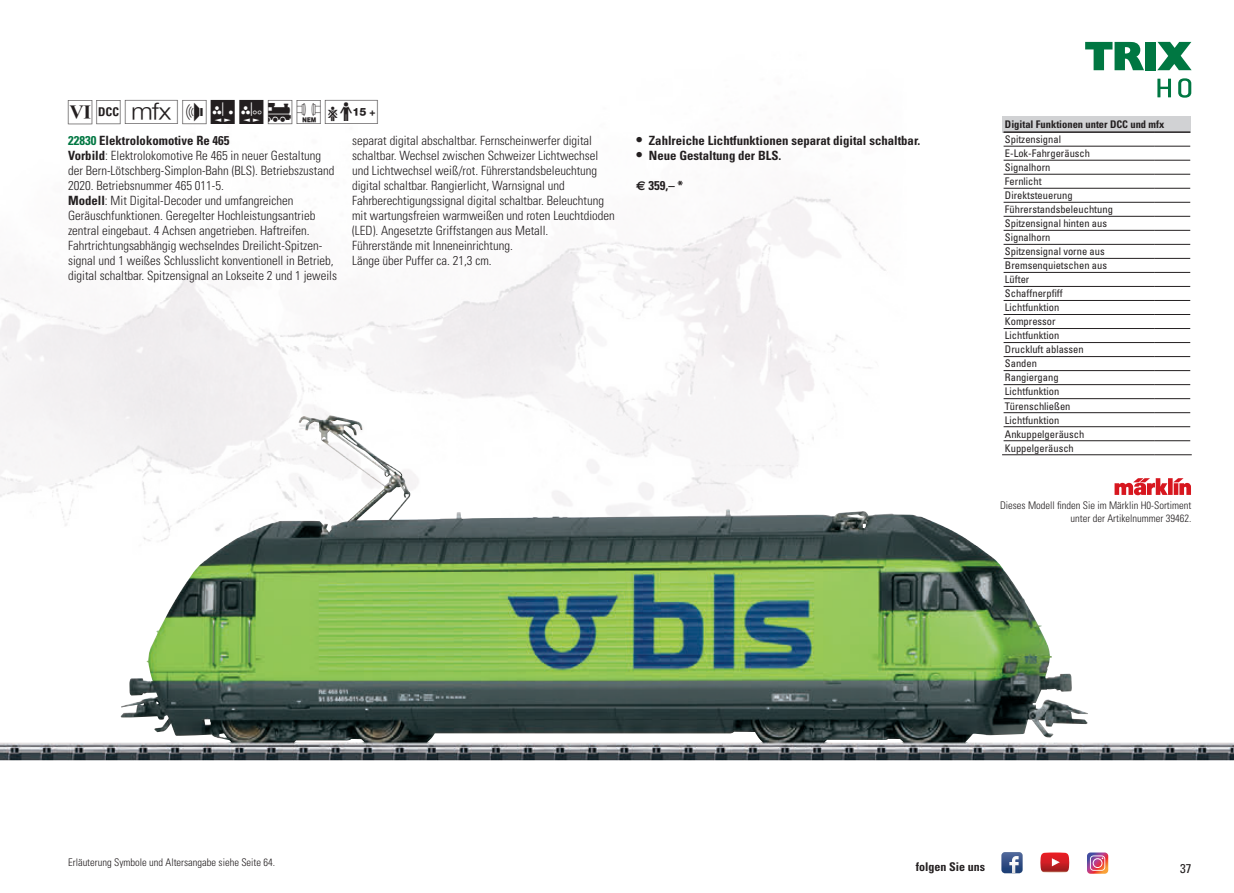
<style>
.page{position:relative;width:1234px;height:893px;background:#fff}
.page>*{position:absolute;margin:0;border:0;box-sizing:border-box;transform-origin:0 0}
.t1{font:30px "Trix Piktos";color:#231f20}
.t2{font:300 condensed 12.75px/15px "Univers LT Std";color:#231f20}
.t3{font:700 condensed 12.75px "Univers LT Std";color:#231f20}
.t4{font:condensed 12.75px "Univers LT Std";color:#231f20}
.t5{font:700 condensed 12px "Univers LT Std";color:#231f20}
.t6{font:condensed 10.5px/14.1px "Univers LT Std";color:#231f20}
.t7{font:300 condensed 10.5px/12.6px "Univers LT Std";color:#231f20;text-align:right}
.t8{font:700 condensed 10.5px "Univers LT Std";color:#231f20}
.s1{color:#007742}
.s2{font-weight:700}
.s3{font-size:15px}
.s4{font-family:"Euro Sans";font-stretch:normal}
</style>
<div class="page">
<img style="left:0;top:415px;width:1233px;height:345px">
<svg style="left:1114px;top:478px;width:76px;height:17px"></svg>
<svg style="left:1001px;top:852px;width:21px;height:21px"></svg>
<img style="left:1040px;top:852px;width:28px;height:21px">
<svg style="left:1051px;top:858px;width:8px;height:8px"></svg>
<svg style="left:1087px;top:852px;width:20px;height:22px"></svg>
<svg style="left:1085px;top:42px;width:58px;height:28px"></svg>
<div style="left:1144px;top:42px;width:11px;height:28px;background:#007742"></div>
<svg style="left:1157px;top:42px;width:34px;height:28px"></svg>
<svg style="left:1157px;top:78px;width:33px;height:20px"></svg>
<div style="left:1002px;top:116px;width:188px;height:16px;background:#d1d2d4"></div>
<hr style="left:1003px;top:132px;width:151px;height:1px;background:#231f20">
<hr style="left:1154px;top:132px;width:35px;height:1px;background:#231f20">
<hr style="left:1003px;top:146px;width:151px;height:1px;background:#231f20">
<hr style="left:1154px;top:146px;width:35px;height:1px;background:#231f20">
<hr style="left:1003px;top:160px;width:151px;height:1px;background:#231f20">
<hr style="left:1154px;top:160px;width:35px;height:1px;background:#231f20">
<hr style="left:1003px;top:174px;width:151px;height:1px;background:#231f20">
<hr style="left:1154px;top:174px;width:35px;height:1px;background:#231f20">
<hr style="left:1003px;top:188px;width:151px;height:1px;background:#231f20">
<hr style="left:1154px;top:188px;width:35px;height:1px;background:#231f20">
<hr style="left:1003px;top:202px;width:151px;height:1px;background:#231f20">
<hr style="left:1154px;top:202px;width:35px;height:1px;background:#231f20">
<hr style="left:1003px;top:216px;width:151px;height:1px;background:#231f20">
<hr style="left:1154px;top:216px;width:35px;height:1px;background:#231f20">
<hr style="left:1003px;top:230px;width:151px;height:1px;background:#231f20">
<hr style="left:1154px;top:230px;width:35px;height:1px;background:#231f20">
<hr style="left:1003px;top:244px;width:151px;height:1px;background:#231f20">
<hr style="left:1154px;top:244px;width:35px;height:1px;background:#231f20">
<hr style="left:1003px;top:258px;width:151px;height:1px;background:#231f20">
<hr style="left:1154px;top:258px;width:35px;height:1px;background:#231f20">
<hr style="left:1003px;top:272px;width:151px;height:1px;background:#231f20">
<hr style="left:1154px;top:272px;width:35px;height:1px;background:#231f20">
<hr style="left:1003px;top:286px;width:151px;height:1px;background:#231f20">
<hr style="left:1154px;top:286px;width:35px;height:1px;background:#231f20">
<hr style="left:1003px;top:300px;width:151px;height:1px;background:#231f20">
<hr style="left:1154px;top:300px;width:35px;height:1px;background:#231f20">
<hr style="left:1003px;top:314px;width:151px;height:1px;background:#231f20">
<hr style="left:1154px;top:314px;width:35px;height:1px;background:#231f20">
<hr style="left:1003px;top:328px;width:151px;height:1px;background:#231f20">
<hr style="left:1154px;top:328px;width:35px;height:1px;background:#231f20">
<hr style="left:1003px;top:342px;width:151px;height:1px;background:#231f20">
<hr style="left:1154px;top:342px;width:35px;height:1px;background:#231f20">
<hr style="left:1003px;top:356px;width:151px;height:1px;background:#231f20">
<hr style="left:1154px;top:356px;width:35px;height:1px;background:#231f20">
<hr style="left:1003px;top:370px;width:151px;height:1px;background:#231f20">
<hr style="left:1154px;top:370px;width:35px;height:1px;background:#231f20">
<hr style="left:1003px;top:384px;width:151px;height:1px;background:#231f20">
<hr style="left:1154px;top:384px;width:35px;height:1px;background:#231f20">
<hr style="left:1003px;top:398px;width:151px;height:1px;background:#231f20">
<hr style="left:1154px;top:398px;width:35px;height:1px;background:#231f20">
<hr style="left:1003px;top:412px;width:151px;height:1px;background:#231f20">
<hr style="left:1154px;top:412px;width:35px;height:1px;background:#231f20">
<hr style="left:1003px;top:426px;width:151px;height:1px;background:#231f20">
<hr style="left:1154px;top:426px;width:35px;height:1px;background:#231f20">
<hr style="left:1003px;top:440px;width:151px;height:1px;background:#231f20">
<hr style="left:1154px;top:440px;width:35px;height:1px;background:#231f20">
<hr style="left:1001px;top:454px;width:153px;height:1px;background:#231f20">
<hr style="left:1154px;top:454px;width:37px;height:1px;background:#231f20">
<h1 class="t1" style="left:68px;top:96px;width:316px">_§`!MPZ1\</h1>
<p class="t3" style="left:68px;top:133px;width:163px"><span class="s1">22830</span> Elektrolokomotive Re 465</p>
<p class="t2" style="left:352px;top:133px;width:264px">separat digital abschaltbar. Fernscheinwerfer digital schaltbar. Wechsel zwischen Schweizer Lichtwechsel und Lichtwechsel weiß/rot. Führerstandsbeleuchtung digital schaltbar. Rangierlicht, Warnsignal und Fahrberechtigungssignal digital schaltbar. Beleuchtung mit wartungsfreien warmweißen und roten Leuchtdioden (LED). Angesetzte Griffstangen aus Metall.<br>Führerstände mit Inneneinrichtung.<br>Länge über Puffer ca. 21,3 cm.</p>
<p class="t2" style="left:68px;top:148px;width:270px"><span class="s2">Vorbild</span>: Elektrolokomotive Re 465 in neuer Gestaltung der Bern-Lötschberg-Simplon-Bahn (BLS). Betriebszustand 2020. Betriebsnummer 465 011-5.<br><span class="s2">Modell</span>: Mit Digital-Decoder und umfangreichen Geräuschfunktionen. Geregelter Hochleistungsantrieb zentral eingebaut. 4 Achsen angetrieben. Haftreifen.<br>Fahrtrichtungsabhängig wechselndes Dreilicht-Spitzen&shy;signal und 1 weißes Schlusslicht konventionell in Betrieb, digital schaltbar. Spitzensignal an Lokseite 2 und 1 jeweils</p>
<p class="t3" style="left:636px;top:133px;width:285px"><span class="s3">•</span> Zahlreiche Lichtfunktionen separat digital schaltbar.</p>
<p class="t3" style="left:636px;top:148px;width:147px"><span class="s3">•</span> Neue Gestaltung der BLS.</p>
<p class="t3" style="left:636px;top:178px;width:49px"><span class="s4">€</span> 359,– *</p>
<p class="t8" style="left:1004px;top:118px;width:161px">Digital Funktionen unter DCC und mfx</p>
<p class="t6" style="left:1004px;top:132px;width:109px">Spitzensignal<br>E-Lok-Fahrgeräusch<br>Signalhorn<br>Fernlicht<br>Direktsteuerung<br>Führerstandsbeleuchtung<br>Spitzensignal hinten aus<br>Signalhorn<br>Spitzensignal vorne aus<br>Bremsenquietschen aus<br>Lüfter<br>Schaffnerpfiff<br>Lichtfunktion<br>Kompressor<br>Lichtfunktion<br>Druckluft ablassen<br>Sanden<br>Rangiergang<br>Lichtfunktion<br>Türenschließen<br>Lichtfunktion<br>Ankuppelgeräusch<br>Kuppelgeräusch</p>
<p class="t7" style="left:999px;top:499px;width:193px">Dieses Modell finden Sie im Märklin H0-Sortiment unter der Artikelnummer 39462.</p>
<p class="t7" style="left:68px;top:855px;width:208px">Erläuterung Symbole und Altersangabe siehe Seite 64.</p>
<p class="t5" style="left:915px;top:860px;width:71px">folgen Sie uns</p>
<p class="t4" style="left:1179px;top:861px;width:13px">37</p>
</div>
